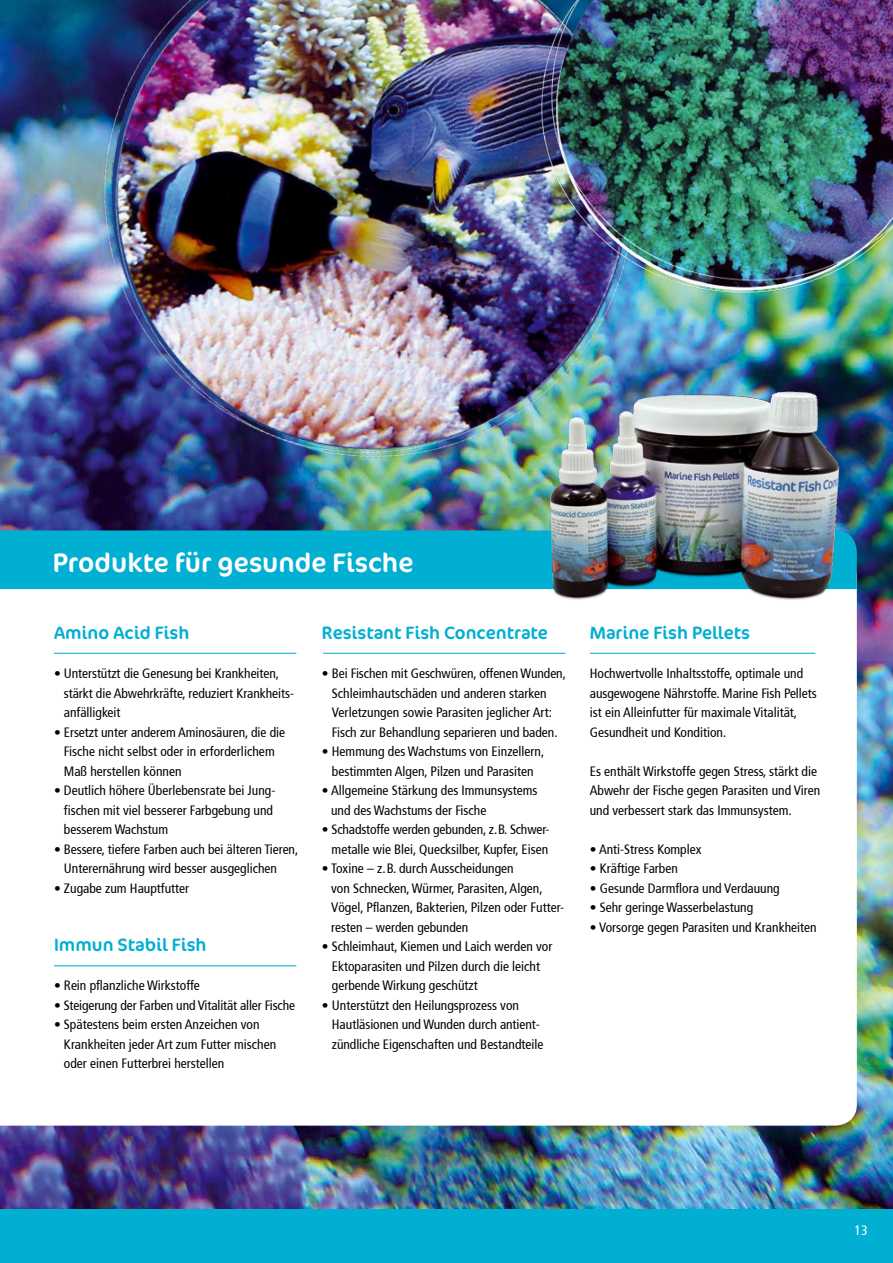
<style>
.page{position:relative;width:893px;height:1263px;background:#fff}
.page>*{position:absolute;margin:0;border:0;box-sizing:border-box;transform-origin:0 0}
.t1{font:27px "Cocon OT";color:#fff}
.t2{font:18px "Cocon OT";color:#00afd2}
.t3{font:condensed 13.5px/19.5px "Frutiger 57";color:#000}
.t4{font:condensed 13.5px "Frutiger 57";color:#fff}
</style>
<div class="page">
<img style="left:0;top:0;width:893px;height:1209px">
<img style="left:12px;top:0;width:678px;height:530px">
<img style="left:508px;top:0;width:385px;height:339px">
<svg style="left:0;top:589px;width:857px;height:536px"></svg>
<div style="left:0;top:530px;width:527px;height:59px;background:#00afd2"></div>
<img style="left:527px;top:380px;width:340px;height:235px">
<hr style="left:54px;top:653px;width:242px;height:1px;background:#00afd2">
<hr style="left:54px;top:965px;width:242px;height:1px;background:#00afd2">
<hr style="left:323px;top:653px;width:243px;height:1px;background:#00afd2">
<hr style="left:590px;top:653px;width:225px;height:1px;background:#00afd2">
<div style="left:0;top:1209px;width:893px;height:54px;background:#00afd2"></div>
<h1 class="t1" style="left:53px;top:543px;width:362px">Produkte für gesunde Fische</h1>
<h2 class="t2" style="left:54px;top:620px;width:137px">Amino Acid Fish</h2>
<p class="t3" style="left:64px;top:664px;width:232px;text-indent:-10px">• Unterstützt die Genesung bei Krankheiten, stärkt die Abwehrkräfte, reduziert Krankheits&shy;anfälligkeit</p>
<p class="t3" style="left:64px;top:722px;width:223px;text-indent:-10px">• Ersetzt unter anderem Aminosäuren, die die<br>Fische nicht selbst oder in erforderlichem<br>Maß herstellen können</p>
<p class="t3" style="left:64px;top:781px;width:213px;text-indent:-10px">• Deutlich höhere Überlebensrate bei Jung&shy;fischen mit viel besserer Farbgebung und besserem Wachstum</p>
<p class="t3" style="left:64px;top:839px;width:236px;text-indent:-10px">• Bessere, tiefere Farben auch bei älteren Tieren,<br>Unterernährung wird besser ausgeglichen</p>
<p class="t3" style="left:54px;top:878px;width:137px">• Zugabe zum Hauptfutter</p>
<h2 class="t2" style="left:54px;top:932px;width:154px">Immun Stabil Fish</h2>
<p class="t3" style="left:54px;top:976px;width:147px">• Rein pflanzliche Wirkstoffe</p>
<p class="t3" style="left:54px;top:995px;width:243px">• Steigerung der Farben und Vitalität aller Fische</p>
<p class="t3" style="left:64px;top:1015px;width:214px;text-indent:-10px">• Spätestens beim ersten Anzeichen von<br>Krankheiten jeder Art zum Futter mischen oder einen Futterbrei herstellen</p>
<h2 class="t2" style="left:322px;top:620px;width:227px">Resistant Fish Concentrate</h2>
<p class="t3" style="left:332px;top:664px;width:236px;text-indent:-10px">• Bei Fischen mit Geschwüren, offenen Wunden, Schleimhautschäden und anderen starken Verletzungen sowie Parasiten jeglicher Art:<br>Fisch zur Behandlung separieren und baden.</p>
<p class="t3" style="left:322px;top:742px;width:224px;text-align:center">• Hemmung des Wachstums von Einzellern, bestimmten Algen, Pilzen und Parasiten</p>
<p class="t3" style="left:331px;top:781px;width:208px;text-indent:-9px">• Allgemeine Stärkung des Immunsystems und des Wachstums der Fische</p>
<p class="t3" style="left:322px;top:820px;width:229px;text-align:right">• Schadstoffe werden gebunden, z.B. Schwer&shy;metalle wie Blei, Quecksilber, Kupfer, Eisen</p>
<p class="t3" style="left:331px;top:859px;width:235px;text-indent:-9px">• Toxine – z.B. durch Ausscheidungen<br>von Schnecken, Würmer, Parasiten, Algen, Vögel, Pflanzen, Bakterien, Pilzen oder Futter&shy;resten – werden gebunden</p>
<p class="t3" style="left:332px;top:937px;width:222px;text-indent:-10px">• Schleimhaut, Kiemen und Laich werden vor<br>Ektoparasiten und Pilzen durch die leicht gerbende Wirkung geschützt</p>
<p class="t3" style="left:332px;top:995px;width:213px;text-indent:-10px">• Unterstützt den Heilungsprozess von<br>Hautläsionen und Wunden durch antient&shy;zündliche Eigenschaften und Bestandteile</p>
<h2 class="t2" style="left:590px;top:620px;width:162px">Marine Fish Pellets</h2>
<p class="t3" style="left:590px;top:664px;width:228px">Hochwertvolle Inhaltsstoffe, optimale und ausgewogene Nährstoffe. Marine Fish Pellets ist ein Alleinfutter für maximale Vitalität, Gesundheit und Kondition.</p>
<p class="t3" style="left:590px;top:761px;width:232px">Es enthält Wirkstoffe gegen Stress, stärkt die<br>Abwehr der Fische gegen Parasiten und Viren und verbessert stark das Immunsystem.</p>
<p class="t3" style="left:590px;top:839px;width:113px">• Anti-Stress Komplex</p>
<p class="t3" style="left:590px;top:859px;width:90px">• Kräftige Farben</p>
<p class="t3" style="left:590px;top:878px;width:191px">• Gesunde Darmflora und Verdauung</p>
<p class="t3" style="left:590px;top:898px;width:165px">• Sehr geringe Wasserbelastung</p>
<p class="t3" style="left:590px;top:917px;width:228px">• Vorsorge gegen Parasiten und Krankheiten</p>
<p class="t4" style="left:854px;top:1222px;width:14px">13</p>
</div>
